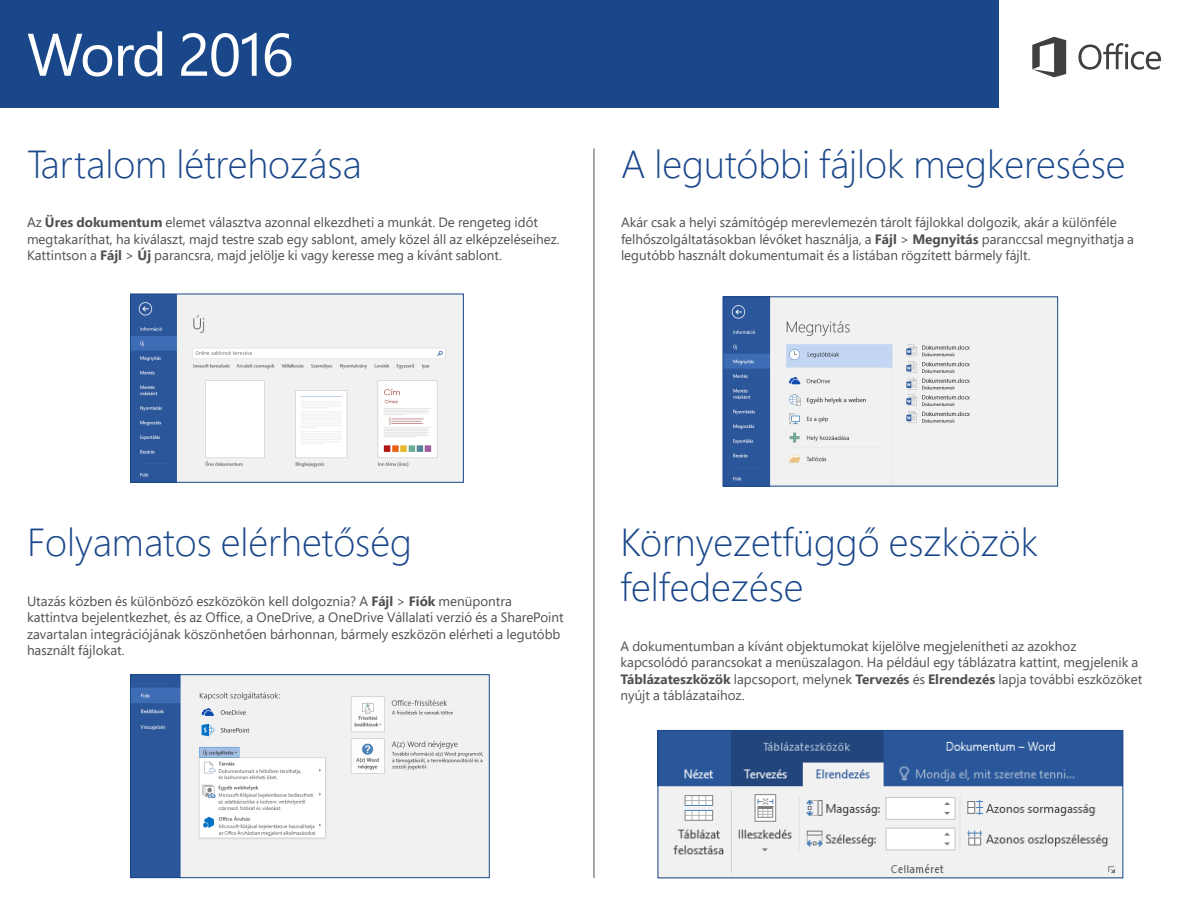
<style>
.page{position:relative;width:1188px;height:918px;background:#fff}
.page>*{position:absolute;margin:0;border:0;box-sizing:border-box;transform-origin:0 0}
.t1{font:60px "Segoe Pro";letter-spacing:-.025em;color:#fff}
.t2{font:300 39px/45px "Segoe Pro";color:#19478a}
.t3{font:13.5px/16.5px "Segoe Pro";color:#505050}
.s1{font-weight:700}
</style>
<div class="page">
<div style="left:0;top:0;width:999px;height:108px;background:#19478a"></div>
<svg style="left:1078px;top:43px;width:83px;height:27px"></svg>
<svg style="left:1032px;top:37px;width:34px;height:40px"></svg>
<hr style="left:594px;top:148px;width:1px;height:730px;background:#505050">
<img style="left:132px;top:296px;width:330px;height:185px">
<div style="left:130px;top:294px;width:334px;height:189px;border:1px solid #19478a"></div>
<img style="left:725px;top:298px;width:331px;height:187px">
<div style="left:723px;top:296px;width:335px;height:191px;border:1px solid #19478a"></div>
<img style="left:660px;top:732px;width:461px;height:144px">
<div style="left:658px;top:730px;width:465px;height:148px;border:1px solid #19478a"></div>
<img style="left:132px;top:676px;width:356px;height:200px">
<div style="left:130px;top:674px;width:360px;height:204px;border:1px solid #19478a"></div>
<h1 class="t1" style="left:27px;top:13px;width:268px">Word 2016</h1>
<p class="t2" style="left:27px;top:141px;width:336px">Tartalom létrehozása</p>
<p class="t3" style="left:27px;top:214px;width:534px">Az <span class="s1">Üres dokumentum</span> elemet választva azonnal elkezdheti a munkát. De rengeteg időt megtakaríthat, ha kiválaszt, majd testre szab egy sablont, amely közel áll az elképzeléseihez.<br>Kattintson a <span class="s1">Fájl</span> &gt; <span class="s1">Új</span> parancsra, majd jelölje ki vagy keresse meg a kívánt sablont.</p>
<p class="t2" style="left:621px;top:140px;width:506px">A legutóbbi fájlok megkeresése</p>
<p class="t3" style="left:621px;top:214px;width:515px">Akár csak a helyi számítógép merevlemezén tárolt fájlokkal dolgozik, akár a különféle felhőszolgáltatásokban lévőket használja, a <span class="s1">Fájl</span> &gt; <span class="s1">Megnyitás</span> paranccsal megnyithatja a legutóbb használt dokumentumait és a listában rögzített bármely fájlt.</p>
<p class="t2" style="left:27px;top:519px;width:386px">Folyamatos elérhetőség</p>
<p class="t3" style="left:27px;top:592px;width:538px">Utazás közben és különböző eszközökön kell dolgoznia? A <span class="s1">Fájl</span> &gt; <span class="s1">Fiók</span> menüpontra kattintva bejelentkezhet, és az Office, a OneDrive, a OneDrive Vállalati verzió és a SharePoint zavartalan integrációjának köszönhetően bárhonnan, bármely eszközön elérheti a legutóbb használt fájlokat.</p>
<p class="t2" style="left:620px;top:519px;width:419px">Környezetfüggő eszközök felfedezése</p>
<p class="t3" style="left:620px;top:637px;width:523px">A dokumentumban a kívánt objektumokat kijelölve megjelenítheti az azokhoz kapcsolódó parancsokat a menüszalagon. Ha például egy táblázatra kattint, megjelenik a <span class="s1">Táblázateszközök</span> lapcsoport, melynek <span class="s1">Tervezés</span> és <span class="s1">Elrendezés</span> lapja további eszközöket nyújt a táblázataihoz.</p>
</div>
